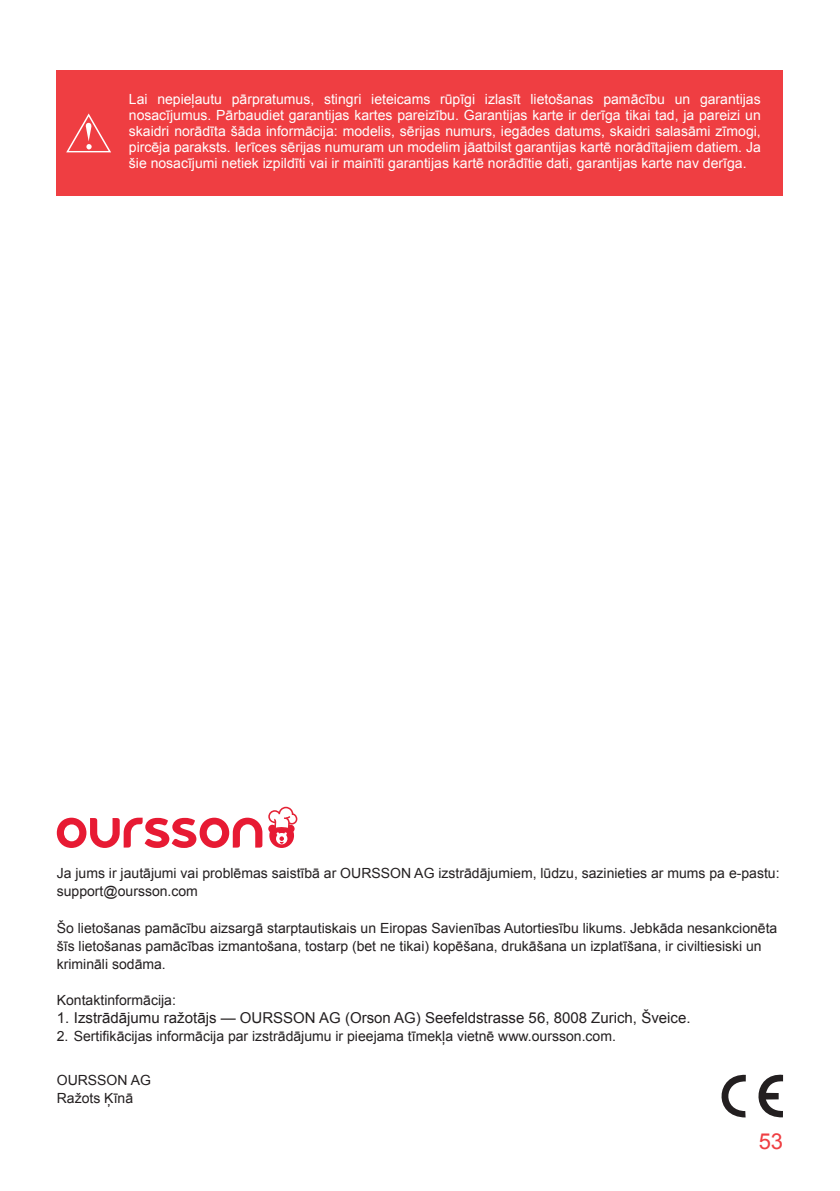
<style>
.page{position:relative;width:840px;height:1191px;background:#fff}
.page>*{position:absolute;margin:0;border:0;box-sizing:border-box;transform-origin:0 0}
.t1{font:22px "Arial";color:#ef3e42}
.t2{font:15px "Arial";color:#231f20}
.t3{font:14px/18px "Arial";color:#231f20}
.t4{font:14px/16px "Arial";color:#fff;text-align:justify}
</style>
<div class="page">
<div style="left:57px;top:70px;width:725px;height:126px;background:#ef3e42"></div>
<svg style="left:66px;top:113px;width:45px;height:39px"></svg>
<svg style="left:721px;top:1074px;width:61px;height:44px"></svg>
<svg style="left:57px;top:817px;width:205px;height:31px"></svg>
<svg style="left:268px;top:806px;width:29px;height:42px"></svg>
<p class="t4" style="left:129px;top:91px;width:633px">Lai nepieļautu pārpratumus, stingri ieteicams rūpīgi izlasīt lietošanas pamācību un garantijas nosacījumus. Pārbaudiet garantijas kartes pareizību. Garantijas karte ir derīga tikai tad, ja pareizi un skaidri norādīta šāda informācija: modelis, sērijas numurs, iegādes datums, skaidri salasāmi zīmogi, pircēja paraksts. Ierīces sērijas numuram un modelim jāatbilst garantijas kartē norādītajiem datiem. Ja šie nosacījumi netiek izpildīti vai ir mainīti garantijas kartē norādītie dati, garantijas karte nav derīga.</p>
<p class="t3" style="left:57px;top:864px;width:724px">Ja jums ir jautājumi vai problēmas saistībā ar OURSSON AG izstrādājumiem, lūdzu, sazinieties ar mums pa e-pastu: support@oursson.com</p>
<p class="t3" style="left:57px;top:918px;width:721px">Šo lietošanas pamācību aizsargā starptautiskais un Eiropas Savienības Autortiesību likums. Jebkāda nesankcionēta šīs lietošanas pamācības izmantošana, tostarp (bet ne tikai) kopēšana, drukāšana un izplatīšana, ir civiltiesiski un krimināli sodāma.</p>
<p class="t3" style="left:57px;top:990px;width:121px">Kontaktinformācija:</p>
<p class="t2" style="left:57px;top:1007px;width:635px">1. Izstrādājumu ražotājs — OURSSON AG (Orson AG) Seefeldstrasse 56, 8008 Zurich, Šveice.</p>
<p class="t3" style="left:57px;top:1026px;width:560px">2. Sertifikācijas informācija par izstrādājumu ir pieejama tīmekļa vietnē www.oursson.com.</p>
<p class="t3" style="left:57px;top:1071px;width:96px">OURSSON AG<br>Ražots Ķīnā</p>
<h1 class="t1" style="left:758px;top:1126px;width:26px">53</h1>
</div>
